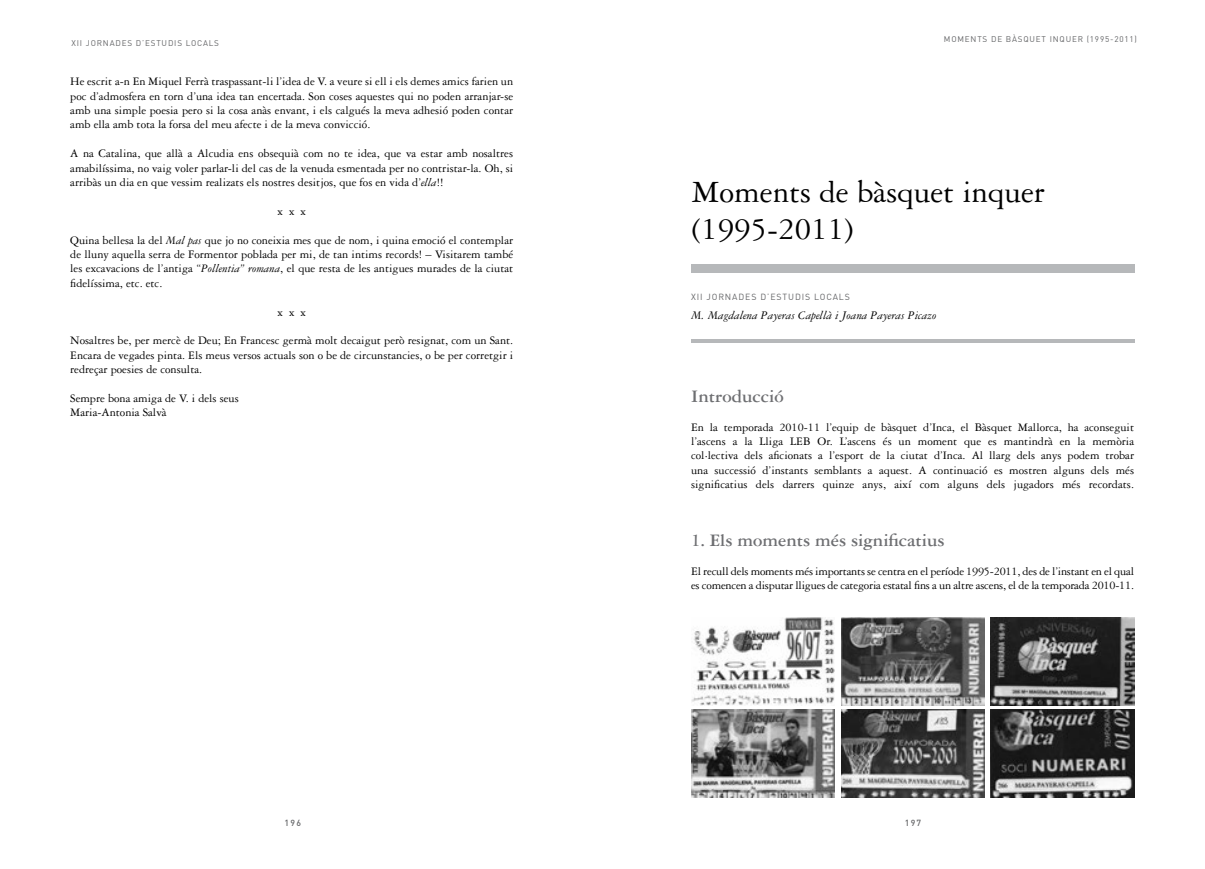
<style>
.page{position:relative;width:1205px;height:869px;background:#fff}
.page>*{position:absolute;margin:0;border:0;box-sizing:border-box;transform-origin:0 0}
.t1{font:33px/36.9px "Garamond Three";color:#000}
.t2{font:700 18.75px "Garamond Three";color:#6d6e71}
.t3{font:italic 12.5px "Garamond Three";color:#000}
.t4{font:12.25px/14.4px "Garamond Three";color:#000;text-align:justify}
.t5{font:8.75px "DIN";letter-spacing:.1em;color:#636466}
.t6{font:500 8.75px "DIN";letter-spacing:.14em;color:#636466}
.t7{font:8.12px "DIN";letter-spacing:.1em;color:#636466}
.s1{font-style:italic}
</style>
<div class="page">
<img style="left:841px;top:617px;width:143px;height:87px">
<img style="left:691px;top:617px;width:143px;height:87px">
<img style="left:991px;top:617px;width:143px;height:87px">
<img style="left:691px;top:709px;width:143px;height:87px">
<img style="left:841px;top:709px;width:143px;height:87px">
<img style="left:991px;top:709px;width:143px;height:87px">
<div style="left:691px;top:264px;width:443px;height:9px;background:#b6b8ba"></div>
<hr style="left:691px;top:339px;width:443px;height:4px;background:#b6b8ba">
<p class="t7" style="left:71px;top:38px;width:149px">XII JORNADES D’ESTUDIS LOCALS</p>
<p class="t4" style="left:70px;top:74px;width:444px">He escrit a-n En Miquel Ferrà traspassant-li l’idea de V. a veure si ell i els demes amics farien un poc d’admosfera en torn d’una idea tan encertada. Son coses aquestes qui no poden arranjar-se amb una simple poesia pero si la cosa anàs envant, i els calgués la meva adhesió poden contar amb ella amb tota la forsa del meu afecte i de la meva convicció.</p>
<p class="t4" style="left:70px;top:146px;width:444px">A na Catalina, que allà a Alcudia ens obsequià com no te idea, que va estar amb nosaltres amabilíssima, no vaig voler parlar-li del cas de la venuda esmentada per no contristar-la. Oh, si arribàs un dia en que vessim realizats els nostres desitjos, que fos en vida d’<span class="s1">ella</span>!!</p>
<p class="t4" style="left:277px;top:204px;width:30px">x x x</p>
<p class="t4" style="left:70px;top:233px;width:444px">Quina bellesa la del <span class="s1">Mal pas</span> que jo no coneixia mes que de nom, i quina emoció el contemplar de lluny aquella serra de Formentor poblada per mi, de tan intims records! – Visitarem també les excavacions de l’antiga “<span class="s1">Pollentia” romana</span>, el que resta de les antigues murades de la ciutat fidelíssima, etc. etc.</p>
<p class="t4" style="left:277px;top:304px;width:30px">x x x</p>
<p class="t4" style="left:70px;top:333px;width:444px">Nosaltres be, per mercè de Deu; En Francesc germà molt decaigut però resignat, com un Sant.<br>Encara de vegades pinta. Els meus versos actuals son o be de circunstancies, o be per corretgir i redreçar poesies de consulta.</p>
<p class="t4" style="left:70px;top:391px;width:170px">Sempre bona amiga de V. i dels seus<br>Maria-Antonia Salvà</p>
<p class="t6" style="left:285px;top:816px;width:18px">196</p>
<p class="t7" style="left:944px;top:34px;width:195px">MOMENTS DE BÀSQUET INQUER (1995-2011)</p>
<h1 class="t1" style="left:692px;top:174px;width:354px">Moments de bàsquet inquer (1995-2011)</h1>
<p class="t5" style="left:691px;top:291px;width:160px">XII JORNADES D’ESTUDIS LOCALS</p>
<p class="t3" style="left:691px;top:309px;width:247px">M. Magdalena Payeras Capellà i Joana Payeras Picazo</p>
<h2 class="t2" style="left:691px;top:385px;width:94px">Introducció</h2>
<p class="t4" style="left:691px;top:419px;width:444px">En la temporada 2010-11 l’equip de bàsquet d’Inca, el Bàsquet Mallorca, ha aconseguit l’ascens a la Lliga LEB Or. L’ascens és un moment que es mantindrà en la memòria col·lectiva dels aficionats a l’esport de la ciutat d’Inca. Al llarg dels anys podem trobar una successió d’instants semblants a aquest. A continuació es mostren alguns dels més significatius dels darrers quinze anys, així com alguns dels jugadors més recordats.</p>
<h2 class="t2" style="left:691px;top:529px;width:255px">1. Els moments més significatius</h2>
<p class="t4" style="left:691px;top:563px;width:444px">El recull dels moments més importants se centra en el període 1995-2011, des de l’instant en el qual es comencen a disputar lligues de categoria estatal fins a un altre ascens, el de la temporada 2010-11.</p>
<p class="t6" style="left:905px;top:816px;width:18px">197</p>
</div>
